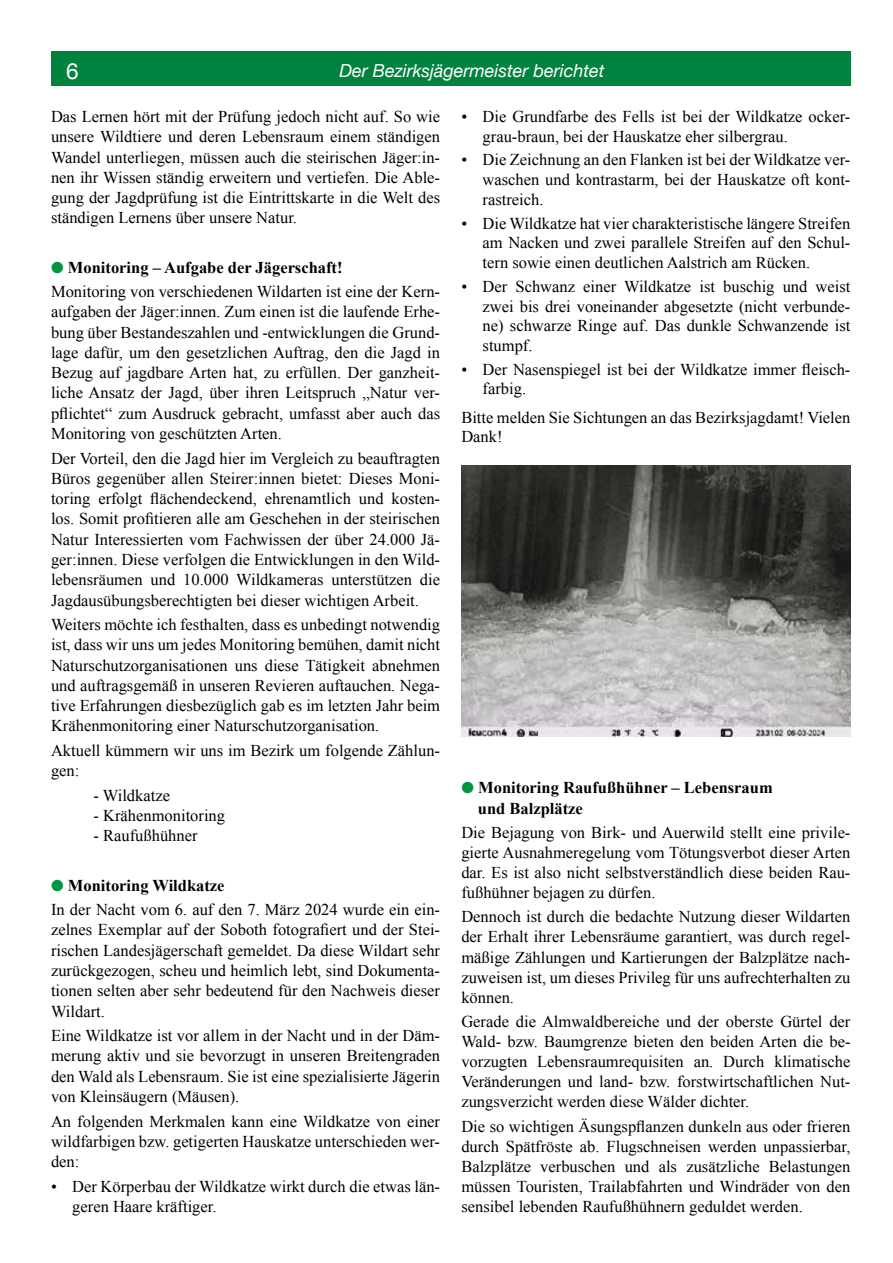
<style>
.page{position:relative;width:893px;height:1263px;background:#fff}
.page>*{position:absolute;margin:0;border:0;box-sizing:border-box;transform-origin:0 0}
.t1{font:22.5px "Helvetica Neue";color:#fff}
.t2{font:italic 18px "Helvetica Neue";color:#fff}
.t3{font:16.5px/20.2px "Times New Roman";color:#000;text-align:justify}
.t4{font:700 16.5px/20.1px "Times New Roman";color:#000}
.s1{color:#009641}
.s2{font-weight:700}
</style>
<div class="page">
<div style="left:51px;top:51px;width:43px;height:34px;background:#00833f"></div>
<div style="left:94px;top:51px;width:756px;height:34px;background:#00833f"></div>
<img style="left:461px;top:466px;width:389px;height:271px">
<h1 class="t1" style="left:66px;top:55px;width:14px">6</h1>
<p class="t2" style="left:339px;top:57px;width:266px">Der Bezirksjägermeister berichtet</p>
<p class="t3" style="left:51px;top:106px;width:391px">Das Lernen hört mit der Prüfung jedoch nicht auf. So wie unsere Wildtiere und deren Lebensraum einem ständigen Wandel unterliegen, müssen auch die steirischen Jäger:in&shy;nen ihr Wissen ständig erweitern und vertiefen. Die Able&shy;gung der Jagdprüfung ist die Eintrittskarte in die Welt des ständigen Lernens über unsere Natur.</p>
<p class="t3" style="left:51px;top:254px;width:391px;line-height:24.6px"><span class="s1">●</span> <span class="s2">Monitoring – Aufgabe der Jägerschaft!<br></span>Monitoring von verschiedenen Wildarten ist eine der Kern-</p>
<p class="t3" style="left:51px;top:301px;width:391px">aufgaben der Jäger:innen. Zum einen ist die laufende Erhe&shy;bung über Bestandeszahlen und -entwicklungen die Grund&shy;lage dafür, um den gesetzlichen Auftrag, den die Jagd in Bezug auf jagdbare Arten hat, zu erfüllen. Der ganzheit&shy;liche Ansatz der Jagd, über ihren Leitspruch „Natur ver&shy;pflichtet“ zum Ausdruck gebracht, umfasst aber auch das Monitoring von geschützten Arten.</p>
<p class="t3" style="left:51px;top:448px;width:391px">Der Vorteil, den die Jagd hier im Vergleich zu beauftragten Büros gegenüber allen Steirer:innen bietet: Dieses Moni&shy;toring erfolgt flächendeckend, ehrenamtlich und kosten&shy;los. Somit profitieren alle am Geschehen in der steirischen Natur Interessierten vom Fachwissen der über 24.000 Jä&shy;ger:innen. Diese verfolgen die Entwicklungen in den Wild&shy;lebensräumen und 10.000 Wildkameras unterstützen die Jagdausübungsberechtigten bei dieser wichtigen Arbeit.</p>
<p class="t3" style="left:51px;top:614px;width:391px">Weiters möchte ich festhalten, dass es unbedingt notwendig ist, dass wir uns um jedes Monitoring bemühen, damit nicht Naturschutzorganisationen uns diese Tätigkeit abnehmen und auftragsgemäß in unseren Revieren auftauchen. Nega&shy;tive Erfahrungen diesbezüglich gab es im letzten Jahr beim Krähenmonitoring einer Naturschutzorganisation.</p>
<p class="t3" style="left:51px;top:740px;width:391px">Aktuell kümmern wir uns im Bezirk um folgende Zählun&shy;gen:</p>
<p class="t3" style="left:94px;top:785px;width:78px">- Wildkatze</p>
<p class="t3" style="left:94px;top:805px;width:133px">- Krähenmonitoring</p>
<p class="t3" style="left:94px;top:825px;width:106px">- Raufußhühner</p>
<p class="t3" style="left:51px;top:872px;width:391px;line-height:24.6px"><span class="s1">●</span> <span class="s2">Monitoring Wildkatze<br></span>In der Nacht vom 6. auf den 7. März 2024 wurde ein ein-</p>
<p class="t3" style="left:51px;top:919px;width:391px">zelnes Exemplar auf der Soboth fotografiert und der Stei&shy;rischen Landesjägerschaft gemeldet. Da diese Wildart sehr zurückgezogen, scheu und heimlich lebt, sind Dokumenta&shy;tionen selten aber sehr bedeutend für den Nachweis dieser Wildart.</p>
<p class="t3" style="left:51px;top:1025px;width:391px">Eine Wildkatze ist vor allem in der Nacht und in der Däm&shy;merung aktiv und sie bevorzugt in unseren Breitengraden den Wald als Lebensraum. Sie ist eine spezialisierte Jägerin von Kleinsäugern (Mäusen).</p>
<p class="t3" style="left:51px;top:1110px;width:391px">An folgenden Merkmalen kann eine Wildkatze von einer wildfarbigen bzw. getigerten Hauskatze unterschieden wer&shy;den:</p>
<p class="t3" style="left:72px;top:1176px;width:369px;text-indent:-21px">• Der Körperbau der Wildkatze wirkt durch die etwas län&shy;geren Haare kräftiger.</p>
<p class="t3" style="left:483px;top:106px;width:369px;line-height:19.6px;text-indent:-21px">• Die Grundfarbe des Fells ist bei der Wildkatze ocker&shy;grau-braun, bei der Hauskatze eher silbergrau.</p>
<p class="t3" style="left:483px;top:150px;width:369px;line-height:19.6px;text-indent:-21px">• Die Zeichnung an den Flanken ist bei der Wildkatze ver&shy;waschen und kontrastarm, bei der Hauskatze oft kont&shy;rastreich.</p>
<p class="t3" style="left:483px;top:213px;width:369px;line-height:19.6px;text-indent:-21px">• Die Wildkatze hat vier charakteristische längere Streifen am Nacken und zwei parallele Streifen auf den Schul&shy;tern sowie einen deutlichen Aalstrich am Rücken.</p>
<p class="t3" style="left:483px;top:276px;width:369px;line-height:19.6px;text-indent:-21px">• Der Schwanz einer Wildkatze ist buschig und weist zwei bis drei voneinander abgesetzte (nicht verbunde&shy;ne) schwarze Ringe auf. Das dunkle Schwanzende ist stumpf.</p>
<p class="t3" style="left:483px;top:359px;width:369px;line-height:19.6px;text-indent:-21px">• Der Nasenspiegel ist bei der Wildkatze immer fleisch&shy;farbig.</p>
<p class="t3" style="left:461px;top:407px;width:391px;line-height:19.6px">Bitte melden Sie Sichtungen an das Bezirksjagdamt! Vielen<br>Dank!</p>
<p class="t4" style="left:478px;top:777px;width:296px;text-indent:-17px"><span class="s1">●</span> Monitoring Raufußhühner – Lebensraum und Balzplätze</p>
<p class="t3" style="left:461px;top:822px;width:391px">Die Bejagung von Birk- und Auerwild stellt eine privile&shy;gierte Ausnahmeregelung vom Tötungsverbot dieser Arten dar. Es ist also nicht selbstverständlich diese beiden Rau&shy;fußhühner bejagen zu dürfen.</p>
<p class="t3" style="left:461px;top:906px;width:391px">Dennoch ist durch die bedachte Nutzung dieser Wildarten der Erhalt ihrer Lebensräume garantiert, was durch regel&shy;mäßige Zählungen und Kartierungen der Balzplätze nach&shy;zuweisen ist, um dieses Privileg für uns aufrechterhalten zu können.</p>
<p class="t3" style="left:461px;top:1011px;width:391px">Gerade die Almwaldbereiche und der oberste Gürtel der Wald- bzw. Baumgrenze bieten den beiden Arten die be&shy;vorzugten Lebensraumrequisiten an. Durch klimatische Veränderungen und land- bzw. forstwirtschaftlichen Nut&shy;zungsverzicht werden diese Wälder dichter.</p>
<p class="t3" style="left:461px;top:1116px;width:391px">Die so wichtigen Äsungspflanzen dunkeln aus oder frieren durch Spätfröste ab. Flugschneisen werden unpassierbar, Balzplätze verbuschen und als zusätzliche Belastungen müssen Touristen, Trailabfahrten und Windräder von den sensibel lebenden Raufußhühnern geduldet werden.</p>
</div>
